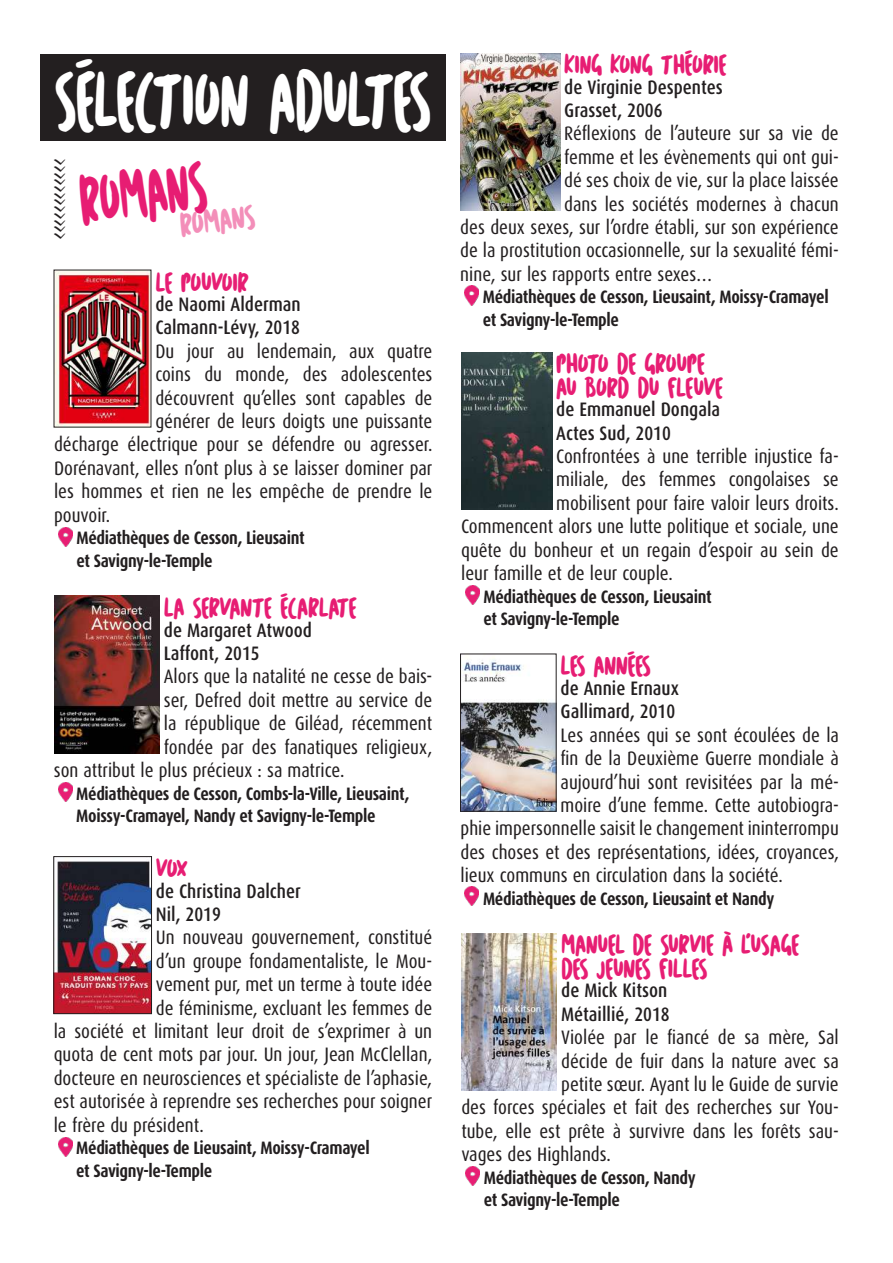
<style>
.page{position:relative;width:893px;height:1263px;background:#fff}
.page>*{position:absolute;margin:0;border:0;box-sizing:border-box;transform-origin:0 0}
.t1{font:38.55px "Cartoon Marker";letter-spacing:-.07em;color:#fff;scale:.85 1}
.t2{font:33.75px "Cartoon Marker";color:#e71d73;scale:.77 1}
.t3{font:22.5px "Quantum";color:#231f20}
.t4{font:19.5px "Dax Condensed";color:#231f20}
.t5{font:500 19.5px/23.4px "Dax Condensed";color:#231f20}
.t6{font:700 18px/22.5px "Dax Condensed";letter-spacing:-.02em;color:#231f20}
.t7{font:16.2px "Cartoon Marker";color:#e71d73;scale:.94 1}
.t8{font:13.5px "Cartoon Marker";letter-spacing:-.07em;color:#e71d73}
</style>
<div class="page">
<div style="left:40px;top:54px;width:406px;height:86px;background:#231f20"></div>
<img style="left:461px;top:933px;width:96px;height:158px">
<img style="left:56px;top:272px;width:93px;height:153px">
<img style="left:54px;top:596px;width:106px;height:157px">
<img style="left:56px;top:860px;width:94px;height:152px">
<div style="left:54px;top:856px;width:98px;height:158px;border:1px solid #231f20"></div>
<img style="left:461px;top:53px;width:99px;height:157px">
<img style="left:461px;top:352px;width:91px;height:157px">
<img style="left:462px;top:660px;width:92px;height:149px">
<div style="left:460px;top:654px;width:96px;height:157px;border:1px solid #231f20"></div>
<img style="left:58px;top:527px;width:14px;height:19px">
<img style="left:58px;top:1137px;width:14px;height:19px">
<img style="left:465px;top:585px;width:14px;height:19px">
<img style="left:58px;top:782px;width:14px;height:19px">
<img style="left:465px;top:286px;width:14px;height:19px">
<img style="left:465px;top:887px;width:14px;height:19px">
<img style="left:466px;top:1166px;width:14px;height:19px">
<h1 class="t1" style="left:54px;top:80px;width:447px">SELECTION ADULTES</h1>
<p class="t3" style="left:73px;top:159px;width:82px;rotate:90deg">&gt;&gt;&gt;&gt;&gt;&gt;&gt;&gt;&gt;&gt;&gt;&gt;</p>
<h2 class="t2" style="left:77px;top:184px;width:169px;rotate:-7deg">ROMANS</h2>
<p class="t7" style="left:179px;top:217px;width:82px;rotate:-7deg">ROMANS</p>
<p class="t8" style="left:155px;top:275px;width:95px">LE POUVOI R</p>
<p class="t5" style="left:155px;top:293px;width:147px">de Naomi Alderman<br>Calmann-Lévy, 2018</p>
<p class="t4" style="left:155px;top:340px;width:279px">Du jour au lendemain, aux quatre</p>
<p class="t4" style="left:155px;top:364px;width:279px">coins du monde, des adolescentes</p>
<p class="t4" style="left:155px;top:387px;width:279px">découvrent qu’elles sont capables de</p>
<p class="t4" style="left:155px;top:411px;width:279px">générer de leurs doigts une puissante</p>
<p class="t4" style="left:54px;top:434px;width:380px">décharge électrique pour se défendre ou agresser.</p>
<p class="t4" style="left:54px;top:457px;width:380px">Dorénavant, elles n’ont plus à se laisser dominer par</p>
<p class="t4" style="left:54px;top:481px;width:380px">les hommes et rien ne les empêche de prendre le</p>
<p class="t4" style="left:54px;top:504px;width:58px">pouvoir.</p>
<p class="t6" style="left:77px;top:527px;width:230px">Médiathèques de Cesson, Lieusaint et Savigny-le-Temple</p>
<p class="t8" style="left:164px;top:601px;width:78px">LA SERVANTE</p>
<p class="t8" style="left:280px;top:601px;width:10px">ECA</p>
<p class="t8" style="left:308px;top:601px;width:21px">RLATE</p>
<p class="t5" style="left:164px;top:618px;width:150px">de Margaret Atwood<br>Laffont, 2015</p>
<p class="t4" style="left:164px;top:666px;width:270px">Alors que la natalité ne cesse de bais-</p>
<p class="t4" style="left:164px;top:689px;width:270px">ser, Defred doit mettre au service de</p>
<p class="t4" style="left:164px;top:713px;width:270px">la république de Giléad, récemment</p>
<p class="t4" style="left:164px;top:736px;width:270px">fondée par des fanatiques religieux,</p>
<p class="t4" style="left:54px;top:760px;width:292px">son attribut le plus précieux : sa matrice.</p>
<p class="t6" style="left:76px;top:782px;width:335px">Médiathèques de Cesson, Combs-la-Ville, Lieusaint,<br>Moissy-Cramayel, Nandy et Savigny-le-Temple</p>
<p class="t8" style="left:156px;top:861px;width:34px">VOX</p>
<p class="t5" style="left:156px;top:879px;width:146px">de Christina Dalcher<br>Nil, 2019</p>
<p class="t4" style="left:156px;top:927px;width:278px">Un nouveau gouvernement, constitué</p>
<p class="t4" style="left:156px;top:950px;width:278px">d’un groupe fondamentaliste, le Mou-</p>
<p class="t4" style="left:156px;top:974px;width:278px">vement pur, met un terme à toute idée</p>
<p class="t4" style="left:156px;top:997px;width:278px">de féminisme, excluant les femmes de</p>
<p class="t4" style="left:54px;top:1020px;width:380px">la société et limitant leur droit de s’exprimer à un</p>
<p class="t4" style="left:54px;top:1044px;width:380px">quota de cent mots par jour. Un jour, Jean McClellan,</p>
<p class="t4" style="left:54px;top:1067px;width:380px">docteure en neurosciences et spécialiste de l’aphasie,</p>
<p class="t4" style="left:54px;top:1091px;width:380px">est autorisée à reprendre ses recherches pour soigner</p>
<p class="t4" style="left:54px;top:1114px;width:152px">le frère du président.</p>
<p class="t6" style="left:76px;top:1137px;width:295px">Médiathèques de Lieusaint, Moissy-Cramayel et Savigny-le-Temple</p>
<p class="t8" style="left:564px;top:58px;width:21px">KING</p>
<p class="t8" style="left:610px;top:58px;width:21px">KONG</p>
<p class="t8" style="left:661px;top:58px;width:12px">THEO</p>
<p class="t8" style="left:703px;top:58px;width:19px">RIE</p>
<p class="t5" style="left:564px;top:75px;width:160px">de Virginie Despentes<br>Grasset, 2006</p>
<p class="t4" style="left:564px;top:123px;width:276px">Réflexions de l’auteure sur sa vie de</p>
<p class="t4" style="left:564px;top:146px;width:276px">femme et les évènements qui ont gui-</p>
<p class="t4" style="left:564px;top:170px;width:276px">dé ses choix de vie, sur la place laissée</p>
<p class="t4" style="left:564px;top:193px;width:276px">dans les sociétés modernes à chacun</p>
<p class="t4" style="left:460px;top:217px;width:380px">des deux sexes, sur l’ordre établi, sur son expérience</p>
<p class="t4" style="left:460px;top:240px;width:380px">de la prostitution occasionnelle, sur la sexualité fémi-</p>
<p class="t4" style="left:460px;top:263px;width:254px">nine, sur les rapports entre sexes…</p>
<p class="t6" style="left:483px;top:286px;width:347px">Médiathèques de Cesson, Lieusaint, Moissy-Cramayel et Savigny-le-Temple</p>
<p class="t8" style="left:556px;top:356px;width:22px">PHOTO</p>
<p class="t8" style="left:617px;top:356px;width:11px">DE</p>
<p class="t8" style="left:644px;top:356px;width:33px">GROUPE</p>
<p class="t8" style="left:556px;top:380px;width:11px">AU</p>
<p class="t8" style="left:585px;top:380px;width:64px">BORD DU</p>
<p class="t8" style="left:667px;top:380px;width:10px">FLEU</p>
<p class="t8" style="left:703px;top:380px;width:20px">VE</p>
<p class="t5" style="left:556px;top:398px;width:165px">de Emmanuel Dongala<br>Actes Sud, 2010</p>
<p class="t4" style="left:556px;top:446px;width:284px">Confrontées à une terrible injustice fa-</p>
<p class="t4" style="left:556px;top:469px;width:284px">miliale, des femmes congolaises se</p>
<p class="t4" style="left:556px;top:492px;width:284px">mobilisent pour faire valoir leurs droits.</p>
<p class="t4" style="left:461px;top:516px;width:379px">Commencent alors une lutte politique et sociale, une</p>
<p class="t4" style="left:461px;top:539px;width:379px">quête du bonheur et un regain d’espoir au sein de</p>
<p class="t4" style="left:461px;top:563px;width:213px">leur famille et de leur couple.</p>
<p class="t6" style="left:483px;top:585px;width:230px">Médiathèques de Cesson, Lieusaint et Savigny-le-Temple</p>
<p class="t8" style="left:561px;top:659px;width:54px">LES ANNEES</p>
<p class="t5" style="left:561px;top:677px;width:120px">de Annie Ernaux<br>Gallimard, 2010</p>
<p class="t4" style="left:561px;top:724px;width:280px">Les années qui se sont écoulées de la</p>
<p class="t4" style="left:561px;top:748px;width:280px">fin de la Deuxième Guerre mondiale à</p>
<p class="t4" style="left:561px;top:771px;width:280px">aujourd’hui sont revisitées par la mé-</p>
<p class="t4" style="left:561px;top:794px;width:280px">moire d’une femme. Cette autobiogra-</p>
<p class="t4" style="left:460px;top:818px;width:380px">phie impersonnelle saisit le changement ininterrompu</p>
<p class="t4" style="left:460px;top:841px;width:380px">des choses et des représentations, idées, croyances,</p>
<p class="t4" style="left:460px;top:865px;width:324px">lieux communs en circulation dans la société.</p>
<p class="t6" style="left:483px;top:887px;width:293px">Médiathèques de Cesson, Lieusaint et Nandy</p>
<p class="t8" style="left:561px;top:937px;width:25px">MANUEL</p>
<p class="t8" style="left:632px;top:937px;width:11px">DE</p>
<p class="t8" style="left:660px;top:937px;width:102px">SURVIE A L’USAGE</p>
<p class="t8" style="left:561px;top:961px;width:10px">DES</p>
<p class="t8" style="left:596px;top:961px;width:19px">JEUNES</p>
<p class="t8" style="left:659px;top:961px;width:9px">FILLES</p>
<p class="t5" style="left:561px;top:979px;width:110px">de Mick Kitson<br>Métaillié, 2018</p>
<p class="t4" style="left:561px;top:1027px;width:279px">Violée par le fiancé de sa mère, Sal</p>
<p class="t4" style="left:561px;top:1050px;width:279px">décide de fuir dans la nature avec sa</p>
<p class="t4" style="left:561px;top:1073px;width:279px">petite sœur. Ayant lu le Guide de survie</p>
<p class="t4" style="left:461px;top:1097px;width:379px">des forces spéciales et fait des recherches sur You-</p>
<p class="t4" style="left:461px;top:1120px;width:379px">tube, elle est prête à survivre dans les forêts sau-</p>
<p class="t4" style="left:461px;top:1144px;width:151px">vages des Highlands.</p>
<p class="t6" style="left:484px;top:1166px;width:213px">Médiathèques de Cesson, Nandy et Savigny-le-Temple</p>
</div>
